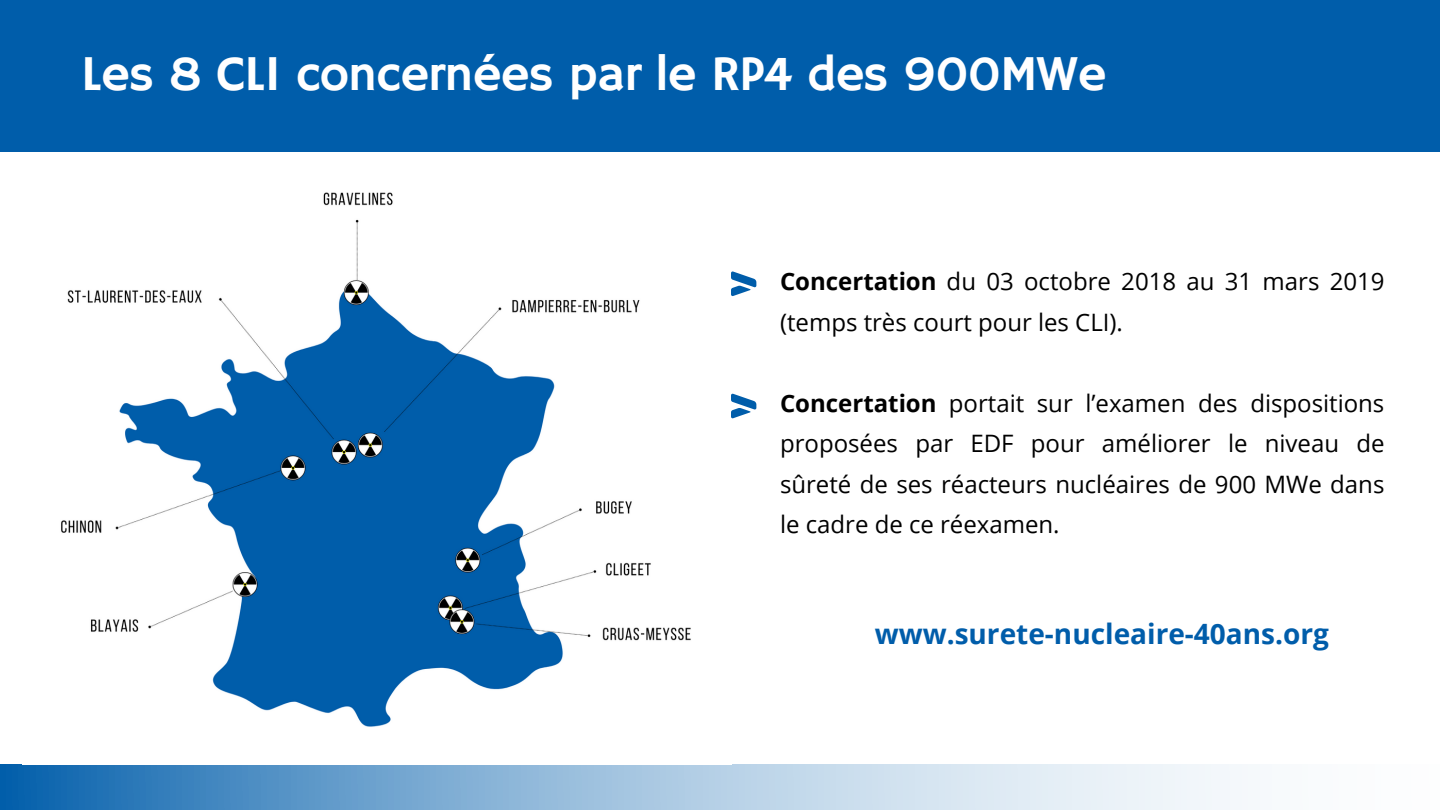
<style>
.page{position:relative;width:1440px;height:810px;background:#fff}
.page>*{position:absolute;margin:0;border:0;box-sizing:border-box;transform-origin:0 0}
.t1{font:50px "Hammersmith One";letter-spacing:-.02em;color:#fff}
.t2{font:700 28px "Open Sans";color:#005daa}
.t3{font:24px/40.5px "Open Sans";color:#000}
.s1{font-weight:700}
</style>
<div class="page">
<div style="left:0;top:0;width:1440px;height:152px;background:#005daa"></div>
<svg style="left:0;top:765px;width:1242px;height:45px;background:#95bcdb"></svg>
<img style="left:61px;top:192px;width:630px;height:535px">
<svg style="left:731px;top:271px;width:25px;height:25px"></svg>
<svg style="left:731px;top:394px;width:25px;height:24px"></svg>
<h1 class="t1" style="left:81px;top:45px;width:1027px">Les 8 CLI concernées par le RP4 des 900MWe</h1>
<p class="t3" style="left:780px;top:261px;width:606px"><span class="s1">Concertation</span> du 03 octobre 2018 au 31 mars 2019 (temps très court pour les CLI).</p>
<p class="t3" style="left:780px;top:382px;width:606px;text-align:justify"><span class="s1">Concertation</span> portait sur l’examen des dispositions proposées par EDF pour améliorer le niveau de sûreté de ses réacteurs nucléaires de 900 MWe dans le cadre de ce réexamen.</p>
<p class="t2" style="left:875px;top:614px;width:456px">www.surete-nucleaire-40ans.org</p>
</div>
